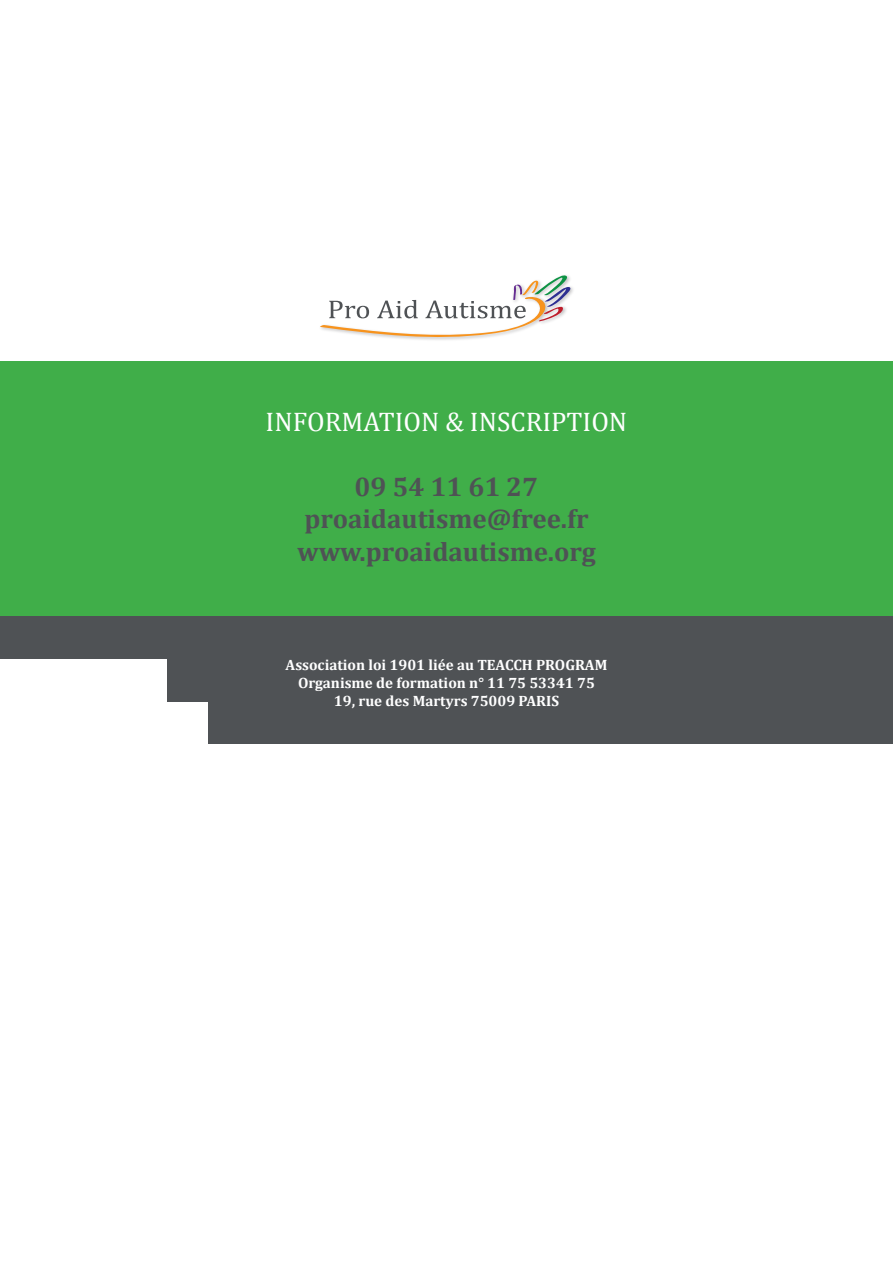
<style>
.page{position:relative;width:893px;height:1263px;background:#fff}
.page>*{position:absolute;margin:0;border:0;box-sizing:border-box;transform-origin:0 0}
.t1{font:700 27px/32.4px "Cambria";color:#4f5255;text-align:center}
.t2{font:27px "Cambria";color:#fff}
.t3{font:700 15px/18px "Cambria";color:#fff;text-align:center}
</style>
<div class="page">
<div style="left:208px;top:680px;width:685px;height:64px;background:#4f5255"></div>
<div style="left:0;top:361px;width:893px;height:64px;background:#40ae49"></div>
<div style="left:0;top:446px;width:893px;height:64px;background:#40ae49"></div>
<div style="left:0;top:404px;width:893px;height:64px;background:#40ae49"></div>
<div style="left:0;top:489px;width:893px;height:64px;background:#40ae49"></div>
<div style="left:0;top:531px;width:893px;height:64px;background:#40ae49"></div>
<div style="left:0;top:574px;width:893px;height:43px;background:#40ae49"></div>
<div style="left:167px;top:644px;width:726px;height:58px;background:#4f5255"></div>
<div style="left:0;top:617px;width:893px;height:42px;background:#4f5255"></div>
<img style="left:571px;top:287px;width:2px;height:7px">
<svg style="left:320px;top:275px;width:251px;height:65px"></svg>
<h1 class="t2" style="left:266px;top:406px;width:363px">INFORMATION &amp; INSCRIPTION</h1>
<h1 class="t1" style="left:297px;top:470px;width:300px">09 54 11 61 27 proaidautisme@free.fr www.proaidautisme.org</h1>
<p class="t3" style="left:286px;top:655px;width:323px">Association loi 1901 liée au TEACCH PROGRAM<br>Organisme de formation n° 11 75 53341 75<br>19, rue des Martyrs 75009 PARIS</p>
</div>
